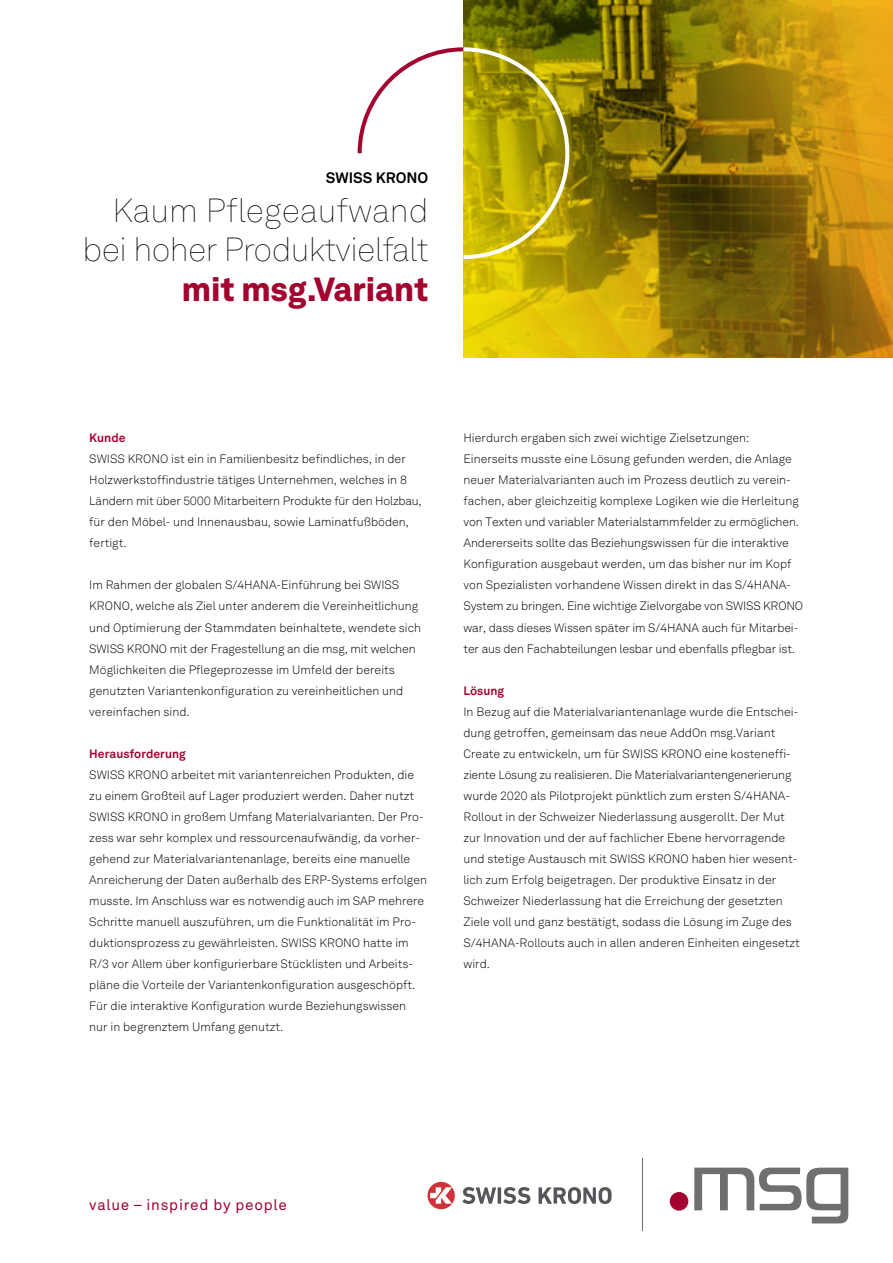
<style>
.page{position:relative;width:893px;height:1263px;background:#fff}
.page>*{position:absolute;margin:0;border:0;box-sizing:border-box;transform-origin:0 0}
.t1{font:100 33px/39.6px "Akkurat LL";letter-spacing:-.02em;color:#000;text-align:right}
.t2{font:900 33px "Akkurat LL";color:#a3042f}
.t3{font:15px "Akkurat LL";letter-spacing:.05em;color:#a3042f}
.t4{font:700 15px "Akkurat LL";color:#000}
.t5{font:300 12px/21px "Akkurat LL";color:#000}
.t6{font:700 12px "Akkurat LL";color:#a3042f}
</style>
<div class="page">
<div style="left:670px;top:1192px;width:18px;height:18px;background:#a3042f;border-radius:50%"></div>
<svg style="left:694px;top:1167px;width:154px;height:56px"></svg>
<hr style="left:642px;top:1158px;width:1px;height:73px;background:#6f6f6e">
<svg style="left:463px;top:0;width:430px;height:17px"></svg>
<svg style="left:463px;top:17px;width:430px;height:114px"></svg>
<svg style="left:571px;top:131px;width:322px;height:98px"></svg>
<svg style="left:463px;top:229px;width:430px;height:85px"></svg>
<svg style="left:463px;top:314px;width:430px;height:44px"></svg>
<svg style="left:357px;top:45px;width:214px;height:216px"></svg>
<div style="left:427px;top:1182px;width:28px;height:27px;background:#d13239;border-radius:50%"></div>
<svg style="left:430px;top:1187px;width:22px;height:17px"></svg>
<svg style="left:462px;top:1187px;width:34px;height:17px"></svg>
<hr style="left:498px;top:1187px;width:3px;height:17px;background:#55565a">
<svg style="left:503px;top:1187px;width:27px;height:17px"></svg>
<svg style="left:538px;top:1187px;width:74px;height:17px"></svg>
<p class="t4" style="left:326px;top:166px;width:104px">SWISS KRONO</p>
<h1 class="t1" style="left:83px;top:190px;width:347px">Kaum Pflegeaufwand bei hoher Produktvielfalt</h1>
<h1 class="t2" style="left:182px;top:263px;width:248px">mit msg.Variant</h1>
<p class="t6" style="left:89px;top:428px;width:38px">Kunde</p>
<p class="t5" style="left:89px;top:448px;width:334px">SWISS KRONO ist ein in Familienbesitz befindliches, in der Holzwerkstoffindustrie tätiges Unternehmen, welches in 8<br>Ländern mit über 5000 Mitarbeitern Produkte für den Holzbau, für den Möbel- und Innenausbau, sowie Laminatfußböden, fertigt.</p>
<p class="t5" style="left:89px;top:574px;width:333px">Im Rahmen der globalen S/4HANA-Einführung bei SWISS KRONO, welche als Ziel unter anderem die Vereinheitlichung und Optimierung der Stammdaten beinhaltete, wendete sich SWISS KRONO mit der Fragestellung an die msg, mit welchen Möglichkeiten die Pflegeprozesse im Umfeld der bereits genutzten Variantenkonfiguration zu vereinheitlichen und vereinfachen sind.</p>
<p class="t6" style="left:89px;top:744px;width:98px">Herausforderung</p>
<p class="t5" style="left:89px;top:764px;width:339px">SWISS KRONO arbeitet mit variantenreichen Produkten, die zu einem Großteil auf Lager produziert werden. Daher nutzt SWISS KRONO in großem Umfang Materialvarianten. Der Pro&shy;zess war sehr komplex und ressourcenaufwändig, da vorher&shy;gehend zur Materialvariantenanlage, bereits eine manuelle Anreicherung der Daten außerhalb des ERP-Systems erfolgen musste. Im Anschluss war es notwendig auch im SAP mehrere Schritte manuell auszuführen, um die Funktionalität im Pro&shy;duktionsprozess zu gewährleisten. SWISS KRONO hatte im R/3 vor Allem über konfigurierbare Stücklisten und Arbeits&shy;pläne die Vorteile der Variantenkonfiguration ausgeschöpft.<br>Für die interaktive Konfiguration wurde Beziehungswissen nur in begrenztem Umfang genutzt.</p>
<p class="t5" style="left:463px;top:427px;width:341px">Hierdurch ergaben sich zwei wichtige Zielsetzungen:<br>Einerseits musste eine Lösung gefunden werden, die Anlage neuer Materialvarianten auch im Prozess deutlich zu verein&shy;fachen, aber gleichzeitig komplexe Logiken wie die Herleitung von Texten und variabler Materialstammfelder zu ermöglichen.<br>Andererseits sollte das Beziehungswissen für die interaktive Konfiguration ausgebaut werden, um das bisher nur im Kopf von Spezialisten vorhandene Wissen direkt in das S/4HANA-System zu bringen. Eine wichtige Zielvorgabe von SWISS KRONO war, dass dieses Wissen später im S/4HANA auch für Mitarbei&shy;ter aus den Fachabteilungen lesbar und ebenfalls pflegbar ist.</p>
<p class="t6" style="left:463px;top:681px;width:42px">Lösung</p>
<p class="t5" style="left:463px;top:701px;width:338px">In Bezug auf die Materialvariantenanlage wurde die Entschei&shy;dung getroffen, gemeinsam das neue AddOn msg.Variant Create zu entwickeln, um für SWISS KRONO eine kosteneffi&shy;ziente Lösung zu realisieren. Die Materialvariantengenerierung wurde 2020 als Pilotprojekt pünktlich zum ersten S/4HANA-Rollout in der Schweizer Niederlassung ausgerollt. Der Mut zur Innovation und der auf fachlicher Ebene hervorragende und stetige Austausch mit SWISS KRONO haben hier wesent&shy;lich zum Erfolg beigetragen. Der produktive Einsatz in der Schweizer Niederlassung hat die Erreichung der gesetzten Ziele voll und ganz bestätigt, sodass die Lösung im Zuge des S/4HANA-Rollouts auch in allen anderen Einheiten eingesetzt wird.</p>
<p class="t3" style="left:89px;top:1193px;width:199px">value – inspired by people</p>
</div>
